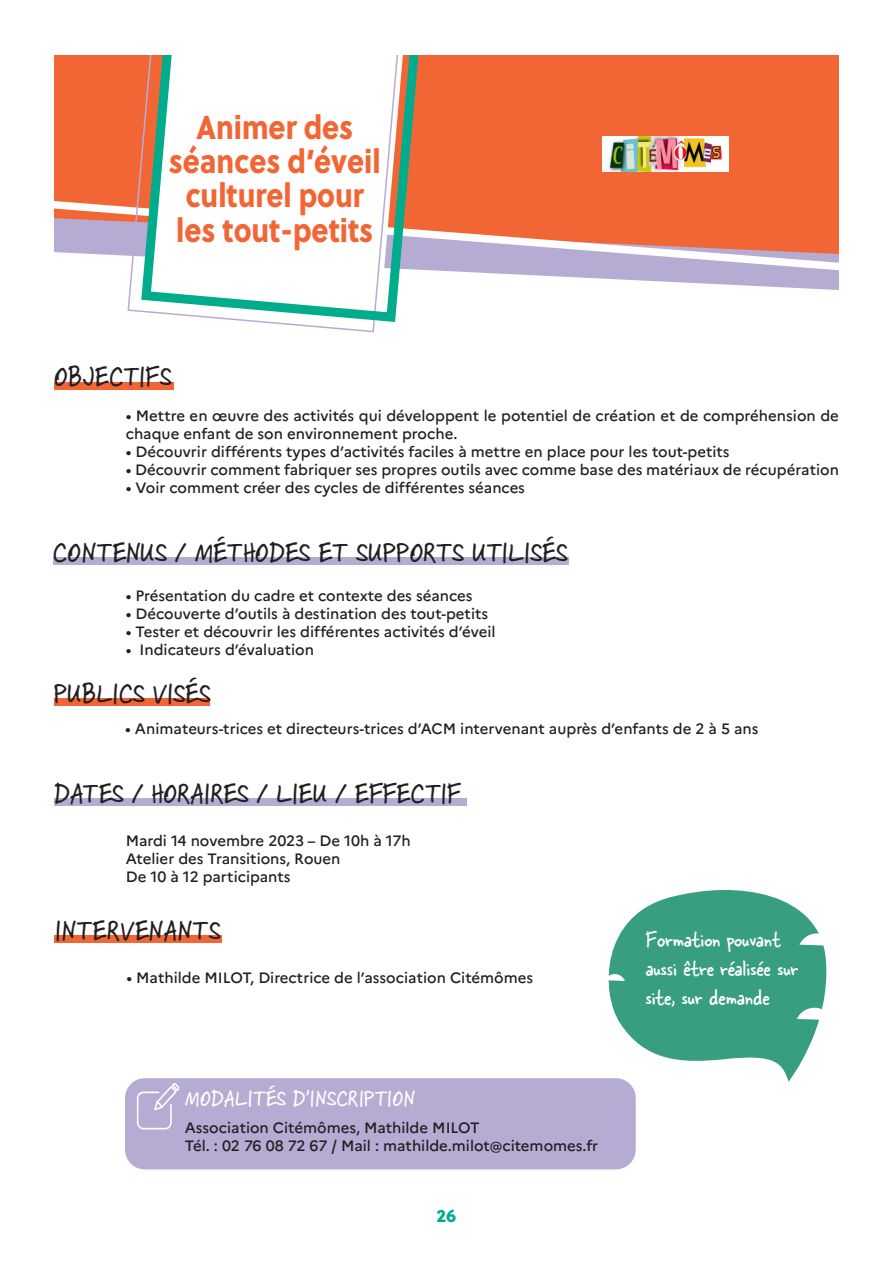
<style>
.page{position:relative;width:893px;height:1263px;background:#fff}
.page>*{position:absolute;margin:0;border:0;box-sizing:border-box;transform-origin:0 0}
.t1{font:33px/34.2px "Soleil Xb";color:#f26636;text-align:center;scale:.86 1}
.t2{font:30px "Skippy Sharp";letter-spacing:.015em;color:#231f20}
.t3{font:24px/28.8px "Skippy Sharp";color:#fff}
.t4{font:18px "Soleil Xb";color:#00ac8b}
.t5{font:500 15px/18px "Marianne";color:#231f20}
</style>
<div class="page">
<svg style="left:551px;top:276px;width:288px;height:14px"></svg>
<div style="left:54px;top:55px;width:785px;height:141px;background:#f26636"></div>
<svg style="left:54px;top:196px;width:785px;height:80px;background:#e09285"></svg>
<svg style="left:127px;top:55px;width:248px;height:278px"></svg>
<svg style="left:136px;top:55px;width:289px;height:272px"></svg>
<div style="left:54px;top:382px;width:119px;height:8px;background:#f26636"></div>
<div style="left:54px;top:698px;width:155px;height:8px;background:#f26636"></div>
<div style="left:55px;top:935px;width:167px;height:8px;background:#f26636"></div>
<div style="left:53px;top:557px;width:516px;height:8px;background:#b6abd3"></div>
<div style="left:54px;top:798px;width:413px;height:8px;background:#b6abd3"></div>
<div style="left:125px;top:1078px;width:511px;height:91px;background:#b6abd3;border-radius:20px"></div>
<svg style="left:137px;top:1083px;width:43px;height:46px"></svg>
<img style="left:602px;top:137px;width:127px;height:34px">
<svg style="left:600px;top:890px;width:227px;height:191px;fill:#389e80"></svg>
<svg style="left:799px;top:931px;width:28px;height:17px"></svg>
<svg style="left:797px;top:1005px;width:30px;height:17px"></svg>
<svg style="left:600px;top:964px;width:25px;height:17px"></svg>
<p class="t1" style="left:169px;top:108px;width:248px">Animer des séances d’éveil culturel pour les tout-petits</p>
<p class="t2" style="left:54px;top:358px;width:119px">OBJECTIFS</p>
<p class="t5" style="left:126px;top:407px;width:715px">• Mettre en œuvre des activités qui développent le potentiel de création et de compréhension de chaque enfant de son environnement proche.</p>
<p class="t5" style="left:126px;top:443px;width:605px">• Découvrir différents types d’activités faciles à mettre en place pour les tout-petits</p>
<p class="t5" style="left:126px;top:461px;width:715px">• Découvrir comment fabriquer ses propres outils avec comme base des matériaux de récupération</p>
<p class="t5" style="left:126px;top:479px;width:401px">• Voir comment créer des cycles de différentes séances</p>
<p class="t2" style="left:53px;top:533px;width:516px">CONTENUS / MÉTHODES ET SUPPORTS UTILISÉS</p>
<p class="t5" style="left:126px;top:587px;width:348px">• Présentation du cadre et contexte des séances</p>
<p class="t5" style="left:126px;top:605px;width:364px">• Découverte d’outils à destination des tout-petits</p>
<p class="t5" style="left:126px;top:623px;width:371px">• Tester et découvrir les différentes activités d’éveil</p>
<p class="t5" style="left:126px;top:641px;width:190px">• Indicateurs d’évaluation</p>
<p class="t2" style="left:54px;top:675px;width:158px">PUBLICS VISÉS</p>
<p class="t5" style="left:125px;top:720px;width:635px">• Animateurs-trices et directeurs-trices d’ACM intervenant auprès d’enfants de 2 à 5 ans</p>
<p class="t2" style="left:54px;top:775px;width:409px">DATES / HORAIRES / LIEU / EFFECTIF</p>
<p class="t5" style="left:126px;top:832px;width:287px">Mardi 14 novembre 2023 – De 10h à 17h</p>
<p class="t5" style="left:126px;top:850px;width:216px">Atelier des Transitions, Rouen</p>
<p class="t5" style="left:126px;top:868px;width:167px">De 10 à 12 participants</p>
<p class="t2" style="left:55px;top:911px;width:167px">INTERVENANTS</p>
<p class="t5" style="left:127px;top:968px;width:408px">• Mathilde MILOT, Directrice de l’association Citémômes</p>
<p class="t3" style="left:185px;top:1083px;width:232px">MODALITÉS D’INSCRIPTION</p>
<p class="t5" style="left:185px;top:1118px;width:296px">Association Citémômes, Mathilde MILOT</p>
<p class="t5" style="left:185px;top:1136px;width:415px">Tél. : 02 76 08 72 67 / Mail : mathilde.milot@citemomes.fr</p>
<p class="t4" style="left:437px;top:1202px;width:21px">26</p>
<p class="t3" style="left:646px;top:925px;width:154px">Formation pouvant aussi être réalisée sur site, sur demande</p>
</div>
